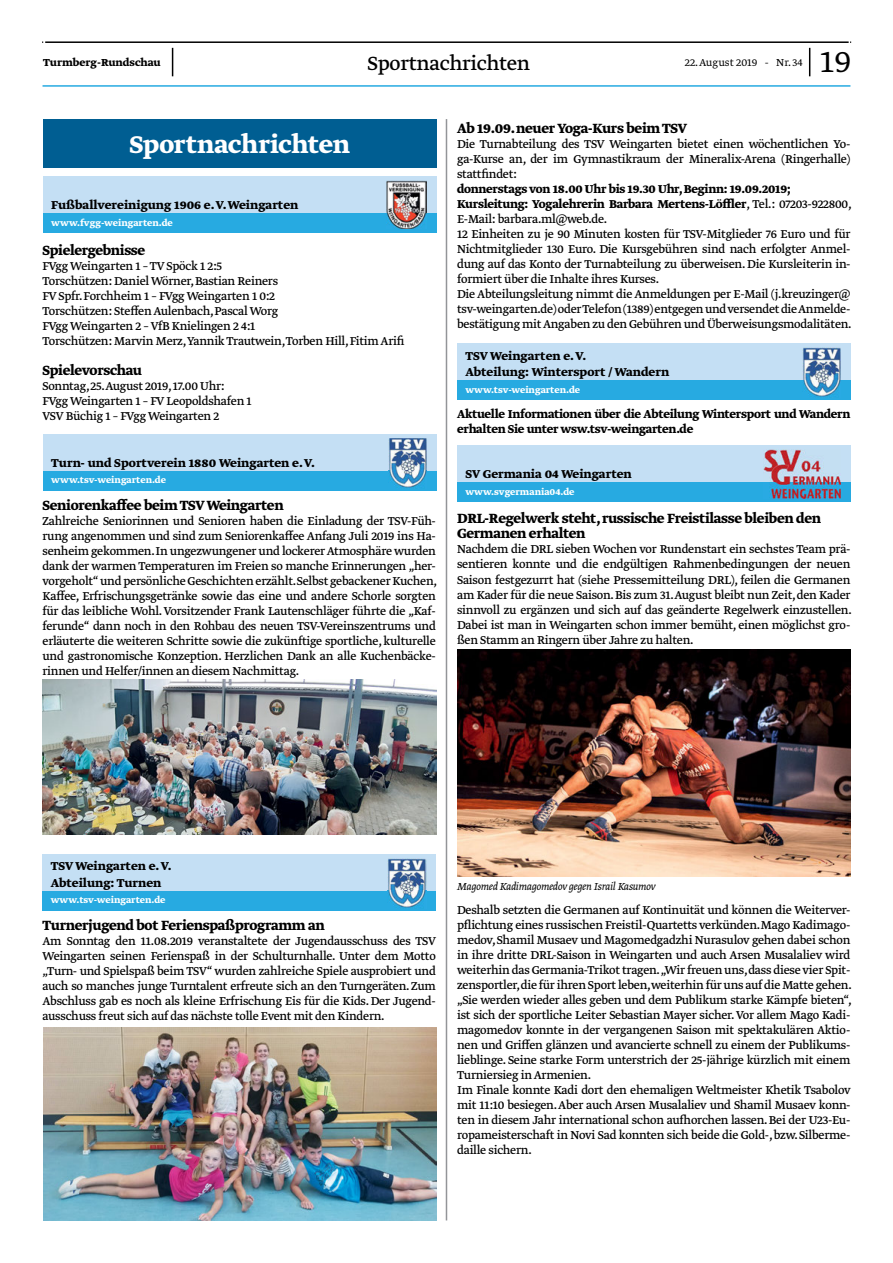
<style>
.page{position:relative;width:893px;height:1263px;background:#fff}
.page>*{position:absolute;margin:0;border:0;box-sizing:border-box;transform-origin:0 0}
.t1{font:300 36px "Greta Text Std";color:#000}
.t2{font:700 28.5px "Greta Text Std";letter-spacing:-.01em;color:#fff}
.t3{font:22.5px "Greta Text Std";letter-spacing:-.015em;color:#000}
.t4{font:700 15.75px/15px "Greta Text Std";letter-spacing:-.02em;color:#000}
.t5{font:13.5px/15px "Greta Text Std";letter-spacing:-.02em;color:#000}
.t6{font:700 13.5px/16.2px "Greta Text Std";color:#000}
.t7{font:700 13.5px/15px "Greta Text Std";letter-spacing:-.02em;color:#000}
.t8{font:italic 300 12px "Greta Text Std";letter-spacing:-.02em;color:#000}
.t9{font:300 12px "Greta Text Std";color:#000}
.t10{font:700 12px "Greta Text Std";color:#000}
.t11{font:700 10.5px "Greta Text Std";color:#fff}
.s1{font-weight:700}
</style>
<div class="page">
<hr style="left:43px;top:85px;width:807px;height:2px;background:#27aae1">
<hr style="left:45px;top:41px;width:804px;height:2px;background:#000">
<svg style="left:809px;top:48px;width:1px;height:28px"></svg>
<svg style="left:172px;top:48px;width:1px;height:28px"></svg>
<hr style="left:446px;top:119px;width:1px;height:1101px;background:#939598">
<div style="left:43px;top:176px;width:393px;height:57px;background:#c4dff4"></div>
<div style="left:43px;top:213px;width:393px;height:20px;background:#27aae1"></div>
<img style="left:387px;top:180px;width:39px;height:49px">
<div style="left:457px;top:343px;width:393px;height:57px;background:#c4dff4"></div>
<div style="left:457px;top:380px;width:393px;height:20px;background:#27aae1"></div>
<img style="left:802px;top:347px;width:39px;height:50px">
<img style="left:43px;top:680px;width:393px;height:155px">
<div style="left:43px;top:119px;width:393px;height:48px;background:#005e92"></div>
<div style="left:43px;top:434px;width:393px;height:57px;background:#c4dff4"></div>
<div style="left:43px;top:471px;width:393px;height:20px;background:#27aae1"></div>
<img style="left:388px;top:438px;width:39px;height:50px">
<div style="left:43px;top:854px;width:393px;height:57px;background:#c4dff4"></div>
<div style="left:43px;top:891px;width:393px;height:20px;background:#27aae1"></div>
<img style="left:388px;top:858px;width:38px;height:50px">
<img style="left:43px;top:1028px;width:394px;height:192px">
<div style="left:457px;top:445px;width:393px;height:57px;background:#c4dff4"></div>
<div style="left:457px;top:482px;width:393px;height:20px;background:#27aae1"></div>
<img style="left:764px;top:450px;width:77px;height:48px">
<img style="left:457px;top:650px;width:394px;height:226px">
<p class="t10" style="left:43px;top:56px;width:119px">Turmberg-Rundschau</p>
<p class="t9" style="left:685px;top:56px;width:119px">22. August 2019 - Nr. 34</p>
<h1 class="t1" style="left:820px;top:41px;width:32px">19</h1>
<h3 class="t3" style="left:368px;top:50px;width:164px">Sportnachrichten</h3>
<h2 class="t2" style="left:129px;top:128px;width:222px">Sportnachrichten</h2>
<p class="t6" style="left:51px;top:197px;width:249px">Fußballvereinigung 1906 e. V. Weingarten</p>
<p class="t11" style="left:51px;top:216px;width:123px">www.fvgg-weingarten.de</p>
<p class="t4" style="left:43px;top:243px;width:104px">Spielergebnisse</p>
<p class="t5" style="left:43px;top:259px;width:363px">FVgg Weingarten 1 – TV Spöck 1 2:5<br>Torschützen: Daniel Wörner, Bastian Reiners<br>FV Spfr. Forchheim 1 – FVgg Weingarten 1 0:2<br>Torschützen: Steffen Aulenbach, Pascal Worg<br>FVgg Weingarten 2 – VfB Knielingen 2 4:1<br>Torschützen: Marvin Merz,Yannik Trautwein,Torben Hill, Fitim Arifi</p>
<p class="t4" style="left:43px;top:363px;width:101px">Spielevorschau</p>
<p class="t5" style="left:43px;top:379px;width:211px">Sonntag, 25.August 2019, 17.00 Uhr:<br>FVgg Weingarten 1 – FV Leopoldshafen 1<br>VSV Büchig 1 – FVgg Weingarten 2</p>
<p class="t6" style="left:51px;top:455px;width:265px">Turn- und Sportverein 1880 Weingarten e. V.</p>
<p class="t11" style="left:51px;top:474px;width:116px">www.tsv-weingarten.de</p>
<p class="t4" style="left:43px;top:498px;width:243px">Seniorenkaffee beim TSV Weingarten</p>
<p class="t5" style="left:43px;top:514px;width:396px;text-align:justify">Zahlreiche Seniorinnen und Senioren haben die Einladung der TSV-Füh&shy;rung angenommen und sind zum Seniorenkaffee Anfang Juli 2019 ins Ha&shy;senheim gekommen.In ungezwungener und lockerer Atmosphäre wurden dank der warmen Temperaturen im Freien so manche Erinnerungen „her&shy;vorgeholt“ und persönliche Geschichten erzählt.Selbst gebackener Kuchen, Kaffee, Erfrischungsgetränke sowie das eine und andere Schorle sorgten für das leibliche Wohl. Vorsitzender Frank Lautenschläger führte die „Kaf&shy;ferunde“ dann noch in den Rohbau des neuen TSV-Vereinszentrums und erläuterte die weiteren Schritte sowie die zukünftige sportliche, kulturelle und gastronomische Konzeption. Herzlichen Dank an alle Kuchenbäcke&shy;rinnen und Helfer/innen an diesem Nachmittag.</p>
<p class="t4" style="left:457px;top:122px;width:232px">Ab 19.09. neuer Yoga-Kurs beim TSV</p>
<p class="t5" style="left:457px;top:138px;width:395px;text-align:justify">Die Turnabteilung des TSV Weingarten bietet einen wöchentlichen Yo&shy;ga-Kurse an, der im Gymnastikraum der Mineralix-Arena (Ringerhalle) stattfindet:</p>
<p class="t5" style="left:457px;top:183px;width:396px"><span class="s1">donnerstags von 18.00 Uhr bis 19.30 Uhr, Beginn: 19.09.2019; Kursleitung: Yogalehrerin Barbara Mertens-Löffler</span>, Tel.: 07203-922800, E-Mail: barbara.ml@web.de.<br>12 Einheiten zu je 90 Minuten kosten für TSV-Mitglieder 76 Euro und für Nichtmitglieder 130 Euro. Die Kursgebühren sind nach erfolgter Anmel&shy;dung auf das Konto der Turnabteilung zu überweisen. Die Kursleiterin in&shy;formiert über die Inhalte ihres Kurses.<br>Die Abteilungsleitung nimmt die Anmeldungen per E-Mail (j.kreuzinger@ tsv-weingarten.de) oder Telefon (1389) entgegen und versendet die Anmelde&shy;bestätigung mit Angaben zu den Gebühren und Überweisungsmodalitäten.</p>
<p class="t6" style="left:465px;top:348px;width:205px">TSV Weingarten e. V.<br>Abteilung: Wintersport / Wandern</p>
<p class="t11" style="left:465px;top:383px;width:116px">www.tsv-weingarten.de</p>
<p class="t7" style="left:457px;top:408px;width:395px">Aktuelle Informationen über die Abteilung Wintersport und Wandern erhalten Sie unter wsw.tsv-weingarten.de</p>
<p class="t6" style="left:465px;top:466px;width:168px">SV Germania 04 Weingarten</p>
<p class="t11" style="left:465px;top:485px;width:111px">www.svgermania04.de</p>
<p class="t4" style="left:457px;top:512px;width:365px">DRL-Regelwerk steht, russische Freistilasse bleiben den<br>Germanen erhalten</p>
<p class="t5" style="left:457px;top:543px;width:396px;text-align:justify">Nachdem die DRL sieben Wochen vor Rundenstart ein sechstes Team prä&shy;sentieren konnte und die endgültigen Rahmenbedingungen der neuen Saison festgezurrt hat (siehe Pressemitteilung DRL), feilen die Germanen am Kader für die neue Saison. Bis zum 31.August bleibt nun Zeit, den Kader sinnvoll zu ergänzen und sich auf das geänderte Regelwerk einzustellen.<br>Dabei ist man in Weingarten schon immer bemüht, einen möglichst gro&shy;ßen Stamm an Ringern über Jahre zu halten.</p>
<p class="t6" style="left:51px;top:859px;width:122px">TSV Weingarten e. V.<br>Abteilung: Turnen</p>
<p class="t11" style="left:51px;top:894px;width:116px">www.tsv-weingarten.de</p>
<p class="t4" style="left:43px;top:918px;width:284px">Turnerjugend bot Ferienspaßprogramm an</p>
<p class="t5" style="left:43px;top:934px;width:395px;text-align:justify">Am Sonntag den 11.08.2019 veranstaltete der Jugendausschuss des TSV Weingarten seinen Ferienspaß in der Schulturnhalle. Unter dem Motto „Turn- und Spielspaß beim TSV“ wurden zahlreiche Spiele ausprobiert und auch so manches junge Turntalent erfreute sich an den Turngeräten. Zum Abschluss gab es noch als kleine Erfrischung Eis für die Kids. Der Jugend&shy;ausschuss freut sich auf das nächste tolle Event mit den Kindern.</p>
<p class="t8" style="left:457px;top:879px;width:200px">Magomed Kadimagomedov gegen Israil Kasumov</p>
<p class="t5" style="left:457px;top:903px;width:396px">Deshalb setzten die Germanen auf Kontinuität und können die Weiterver&shy;pflichtung eines russischen Freistil-Quartetts verkünden.Mago Kadimago&shy;medov, Shamil Musaev und Magomedgadzhi Nurasulov gehen dabei schon in ihre dritte DRL-Saison in Weingarten und auch Arsen Musalaliev wird weiterhin das Germania-Trikot tragen.„Wir freuen uns,dass diese vier Spit&shy;zensportler,die für ihren Sport leben,weiterhin für uns auf die Matte gehen. „Sie werden wieder alles geben und dem Publikum starke Kämpfe bieten“, ist sich der sportliche Leiter Sebastian Mayer sicher. Vor allem Mago Kadi&shy;magomedov konnte in der vergangenen Saison mit spektakulären Aktio&shy;nen und Griffen glänzen und avancierte schnell zu einem der Publikums&shy;lieblinge. Seine starke Form unterstrich der 25-jährige kürzlich mit einem Turniersieg in Armenien.<br>Im Finale konnte Kadi dort den ehemaligen Weltmeister Khetik Tsabolov mit 11:10 besiegen. Aber auch Arsen Musalaliev und Shamil Musaev konn&shy;ten in diesem Jahr international schon aufhorchen lassen. Bei der U23-Eu&shy;ropameisterschaft in Novi Sad konnten sich beide die Gold-, bzw. Silberme&shy;daille sichern.</p>
</div>
